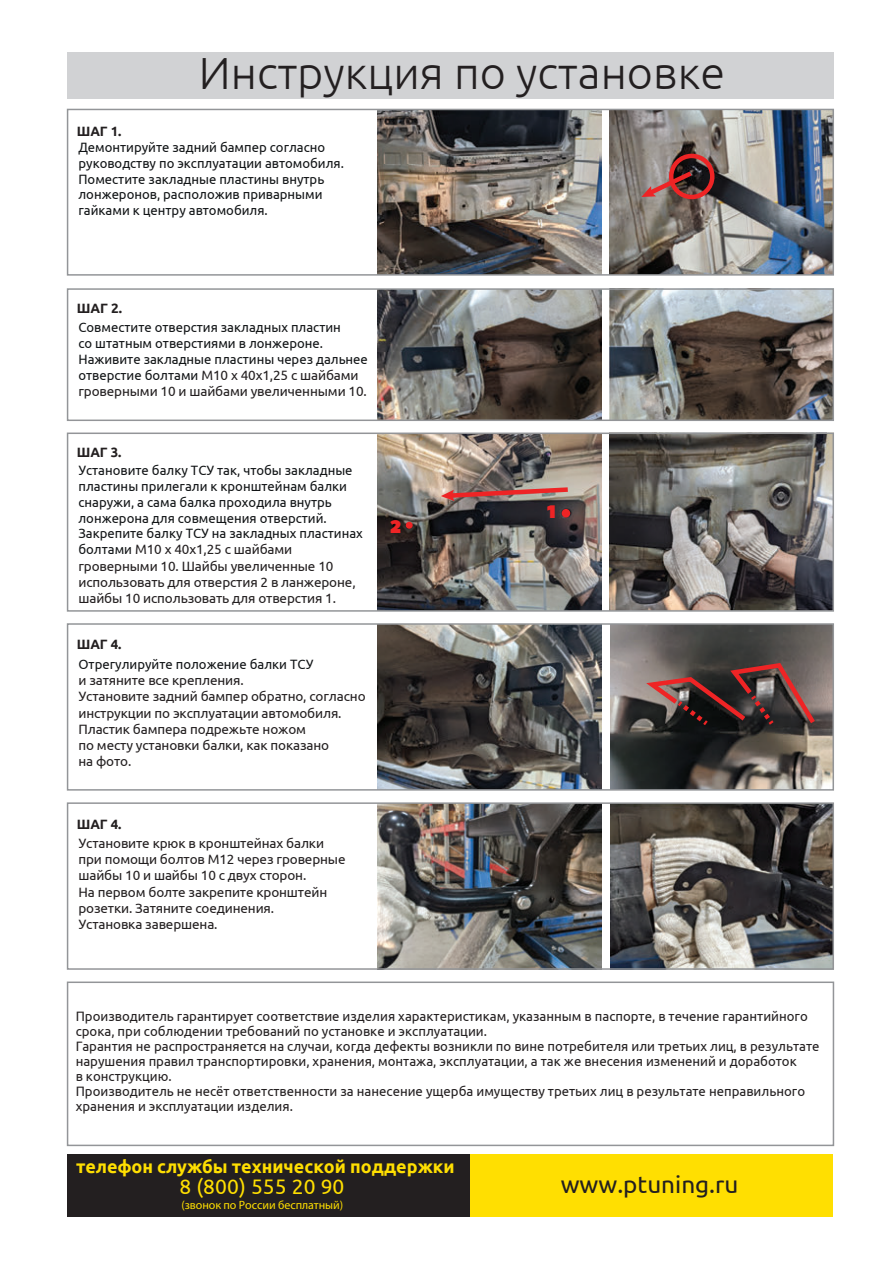
<style>
.page{position:relative;width:893px;height:1263px;background:#fff}
.page>*{position:absolute;margin:0;border:0;box-sizing:border-box;transform-origin:0 0}
.t1{font:300 45px "Ubuntu";color:#231f20}
.t2{font:24.3px "Ubuntu";color:#231f20}
.t3{font:21px "Ubuntu";letter-spacing:.005em;color:#ffdf01}
.t4{font:700 18px "Ubuntu";color:#ffdf01}
.t5{font:18px "Peace Sans";color:#ee2425}
.t6{font:13.65px/15.1px "Ubuntu";color:#231f20}
.t7{font:13.5px/15.9px "Ubuntu";color:#111416}
.t8{font:13.5px/16.2px "Ubuntu";letter-spacing:-.01em;color:#231f20}
.t9{font:700 13.5px "Ubuntu";letter-spacing:-.01em;color:#231f20}
.t10{font:12px "Myriad Pro";letter-spacing:-.005em;color:#ffdf01}
.s1{color:#231f20}
</style>
<div class="page">
<img style="left:377px;top:291px;width:225px;height:127px">
<img style="left:609px;top:291px;width:222px;height:127px">
<img style="left:377px;top:435px;width:225px;height:174px">
<img style="left:609px;top:435px;width:222px;height:174px">
<img style="left:610px;top:626px;width:221px;height:162px">
<img style="left:377px;top:626px;width:225px;height:162px">
<img style="left:377px;top:805px;width:224px;height:162px">
<img style="left:610px;top:805px;width:221px;height:162px">
<img style="left:377px;top:112px;width:224px;height:161px">
<img style="left:610px;top:112px;width:221px;height:161px">
<div style="left:67px;top:109px;width:767px;height:167px;border:2px solid #939598"></div>
<div style="left:67px;top:432px;width:767px;height:180px;border:2px solid #939598"></div>
<div style="left:67px;top:288px;width:767px;height:133px;border:2px solid #939598"></div>
<div style="left:67px;top:623px;width:767px;height:168px;border:2px solid #939598"></div>
<div style="left:67px;top:802px;width:767px;height:168px;border:2px solid #939598"></div>
<div style="left:67px;top:981px;width:767px;height:165px;border:2px solid #939598"></div>
<div style="left:67px;top:1154px;width:764px;height:63px;background:#231f20"></div>
<div style="left:470px;top:1154px;width:362px;height:63px;background:#ffdf01"></div>
<div style="left:67px;top:53px;width:766px;height:46px;background:#d1d2d4"></div>
<div style="left:669px;top:154px;width:45px;height:45px;border:4px solid #ee2425;border-radius:50%"></div>
<svg style="left:641px;top:168px;width:55px;height:31px;background:#8e5653"></svg>
<svg style="left:441px;top:485px;width:131px;height:16px;background:#ad716a"></svg>
<div style="left:562px;top:509px;width:8px;height:8px;background:#ee2425;border-radius:50%"></div>
<div style="left:406px;top:522px;width:7px;height:7px;background:#ee2425;border-radius:50%"></div>
<svg style="left:640px;top:660px;width:179px;height:70px;background:#59413f"></svg>
<h1 class="t1" style="left:199px;top:46px;width:528px">Инструкция по установке</h1>
<p class="t9" style="left:77px;top:123px;width:46px">ШАГ 1.</p>
<p class="t7" style="left:78px;top:139px;width:267px">Демонтируйте задний бампер согласно руководству по эксплуатации автомобиля.<br>Поместите закладные пластины внутрь лонжеронов, расположив приварными гайками к центру автомобиля.</p>
<p class="t9" style="left:77px;top:300px;width:47px">ШАГ 2.</p>
<p class="t7" style="left:78px;top:319px;width:291px">Совместите отверстия закладных пластин<br>со штатным отверстиями в лонжероне.<br>Наживите закладные пластины через дальнее отверстие болтами <span class="s1">М10 х 40х1,25 с шайбами гроверными 10 и шайбами увеличенными 10.</span></p>
<p class="t9" style="left:77px;top:444px;width:46px">ШАГ 3.</p>
<p class="t7" style="left:78px;top:462px;width:286px">Установите балку ТСУ так, чтобы закладные пластины прилегали к кронштейнам балки снаружи, а сама балка проходила внутрь лонжерона для совмещения отверстий.<br>Закрепите балку ТСУ на закладных пластинах болтами <span class="s1">М10 х 40х1,25 с шайбами гроверными 10. Шайбы увеличенные 10 использовать для отверстия 2 в ланжероне, шайбы 10 использовать для отверстия 1.</span></p>
<p class="t9" style="left:77px;top:636px;width:46px">ШАГ 4.</p>
<p class="t7" style="left:78px;top:656px;width:236px">Отрегулируйте положение балки ТСУ</p>
<p class="t8" style="left:78px;top:672px;width:289px">и затяните все крепления.<br>Установите задний бампер обратно, согласно инструкции по эксплуатации автомобиля.<br>Пластик бампера подрежьте ножом<br>по месту установки балки, как показано<br>на фото.</p>
<p class="t9" style="left:77px;top:815px;width:46px">ШАГ 4.</p>
<p class="t8" style="left:78px;top:835px;width:269px">Установите крюк в кронштейнах балки при помощи болтов М12 через гроверные шайбы 10 и шайбы 10 с двух сторон.<br>На первом болте закрепите кронштейн розетки. Затяните соединения.<br>Установка завершена.</p>
<h3 class="t5" style="left:390px;top:515px;width:13px">2</h3>
<h3 class="t5" style="left:547px;top:499px;width:10px">1</h3>
<p class="t6" style="left:76px;top:1008px;width:745px">Производитель гарантирует соответствие изделия характеристикам, указанным в паспорте, в течение гарантийного срока, при соблюдении требований по установке и эксплуатации.<br>Гарантия не распространяется на случаи, когда дефекты возникли по вине потребителя или третьих лиц, в результате нарушения правил транспортировки, хранения, монтажа, эксплуатации, а так же внесения изменений и доработок<br>в конструкцию.<br>Производитель не несёт ответственности за нанесение ущерба имуществу третьих лиц в результате неправильного хранения и эксплуатации изделия.</p>
<h3 class="t4" style="left:76px;top:1156px;width:380px">телефон службы технической поддержки</h3>
<h3 class="t3" style="left:179px;top:1174px;width:166px">8 (800) 555 20 90</h3>
<p class="t10" style="left:181px;top:1197px;width:163px">(звонок по России бесплатный)</p>
<h2 class="t2" style="left:561px;top:1169px;width:179px">www.ptuning.ru</h2>
</div>
